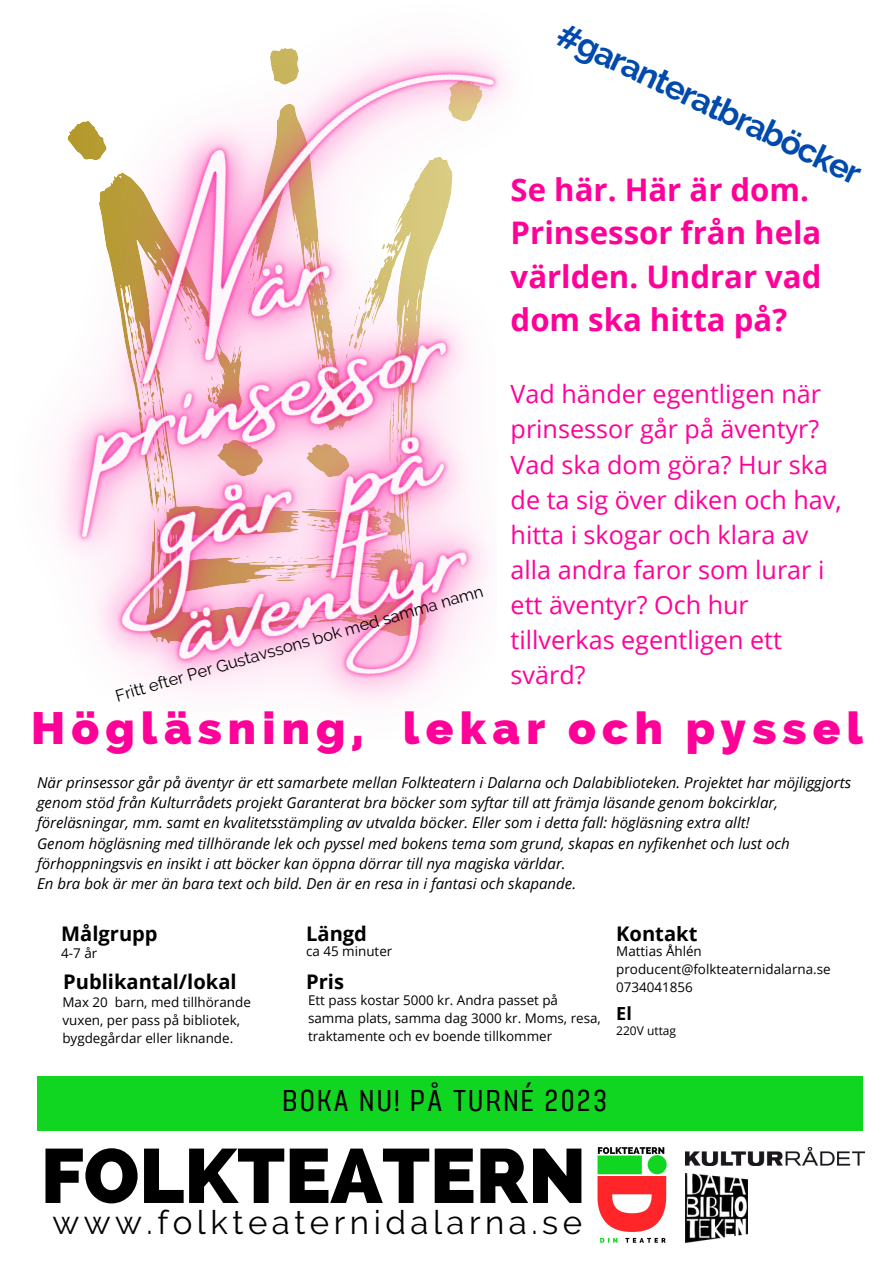
<style>
.page{position:relative;width:894px;height:1264px;background:#fff}
.page>*{position:absolute;margin:0;border:0;box-sizing:border-box;transform-origin:0 0}
.t1{font:800 76.5px "Raleway";color:#000}
.t2{font:800 45.45px "Raleway";letter-spacing:.14em;color:#f09}
.t3{font:700 33.3px "Raleway";color:#004aad}
.t4{font:33px "Raleway";letter-spacing:.135em;color:#000}
.t5{font:700 31.05px/43.5px "Open Sans";color:#f09}
.t6{font:30px "Adirek Sans 400";letter-spacing:.095em;color:#000}
.t7{font:25.05px/35.1px "Open Sans";color:#f09}
.t8{font:700 20.1px "Open Sans";color:#000}
.t9{font:700 18px "Open Sans";color:#000}
.t10{font:16.5px "Raleway";color:#000}
.t11{font:italic 15px/20.2px "Open Sans";color:#000}
.t12{font:13.35px/17.9px "Open Sans";color:#000}
.t13{font:12px "Open Sans";color:#000}
</style>
<div class="page">
<img style="left:56px;top:47px;width:450px;height:656px">
<img style="left:597px;top:1147px;width:96px;height:96px">
<img style="left:685px;top:1147px;width:179px;height:18px">
<img style="left:685px;top:1173px;width:62px;height:69px">
<div style="left:497px;top:147px;width:353px;height:571px;background:#fff"></div>
<div style="left:37px;top:1075px;width:825px;height:55px;background:#11d621"></div>
<h3 class="t3" style="left:566px;top:15px;width:334px;rotate:25deg">#garanteratbraböcker</h3>
<h3 class="t5" style="left:510px;top:167px;width:312px">Se här. Här är dom.<br>Prinsessor från hela världen. Undrar vad dom ska hitta på?</h3>
<h3 class="t7" style="left:510px;top:376px;width:332px">Vad händer egentligen när prinsessor går på äventyr?<br>Vad ska dom göra? Hur ska de ta sig över diken och hav, hitta i skogar och klara av alla andra faror som lurar i ett äventyr? Och hur tillverkas egentligen ett svärd?</h3>
<p class="t10" style="left:113px;top:686px;width:383px;rotate:-16deg">Fritt efter Per Gustavssons bok med samma namn</p>
<h2 class="t2" style="left:31px;top:700px;width:833px">Högläsning, lekar och pyssel</h2>
<p class="t11" style="left:37px;top:771px;width:815px">När prinsessor går på äventyr är ett samarbete mellan Folkteatern i Dalarna och Dalabiblioteken. Projektet har möjliggjorts genom stöd från Kulturrådets projekt Garanterat bra böcker som syftar till att främja läsande genom bokcirklar, föreläsningar, mm. samt en kvalitetsstämpling av utvalda böcker. Eller som i detta fall: högläsning extra allt!<br>Genom högläsning med tillhörande lek och pyssel med bokens tema som grund, skapas en nyfikenhet och lust och förhoppningsvis en insikt i att böcker kan öppna dörrar till nya magiska världar.<br>En bra bok är mer än bara text och bild. Den är en resa in i fantasi och skapande.</p>
<h3 class="t8" style="left:61px;top:919px;width:98px">Målgrupp</h3>
<h3 class="t8" style="left:306px;top:919px;width:62px">Längd</h3>
<h3 class="t8" style="left:63px;top:967px;width:175px">Publikantal/lokal</h3>
<p class="t12" style="left:62px;top:992px;width:190px">Max 20 barn, med tillhörande vuxen, per pass på bibliotek, bygdegårdar eller liknande.</p>
<p class="t12" style="left:61px;top:943px;width:38px">4-7 år</p>
<p class="t12" style="left:306px;top:942px;width:88px">ca 45 minuter</p>
<h3 class="t8" style="left:306px;top:967px;width:39px">Pris</h3>
<p class="t12" style="left:308px;top:991px;width:294px">Ett pass kostar 5000 kr. Andra passet på samma plats, samma dag 3000 kr. Moms, resa, traktamente och ev boende tillkommer</p>
<h3 class="t8" style="left:616px;top:919px;width:83px">Kontakt</h3>
<p class="t12" style="left:616px;top:941px;width:216px">Mattias Åhlén producent@folkteaternidalarna.se<br>0734041856</p>
<p class="t9" style="left:616px;top:1000px;width:17px">El</p>
<p class="t13" style="left:616px;top:1021px;width:61px">220V uttag</p>
<h3 class="t6" style="left:283px;top:1082px;width:325px">BOKA NU! PÅ TURNÉ 2023</h3>
<h1 class="t1" style="left:41px;top:1130px;width:546px">FOLKTEATERN</h1>
<h3 class="t4" style="left:53px;top:1203px;width:531px">www.folkteaternidalarna.se</h3>
</div>
